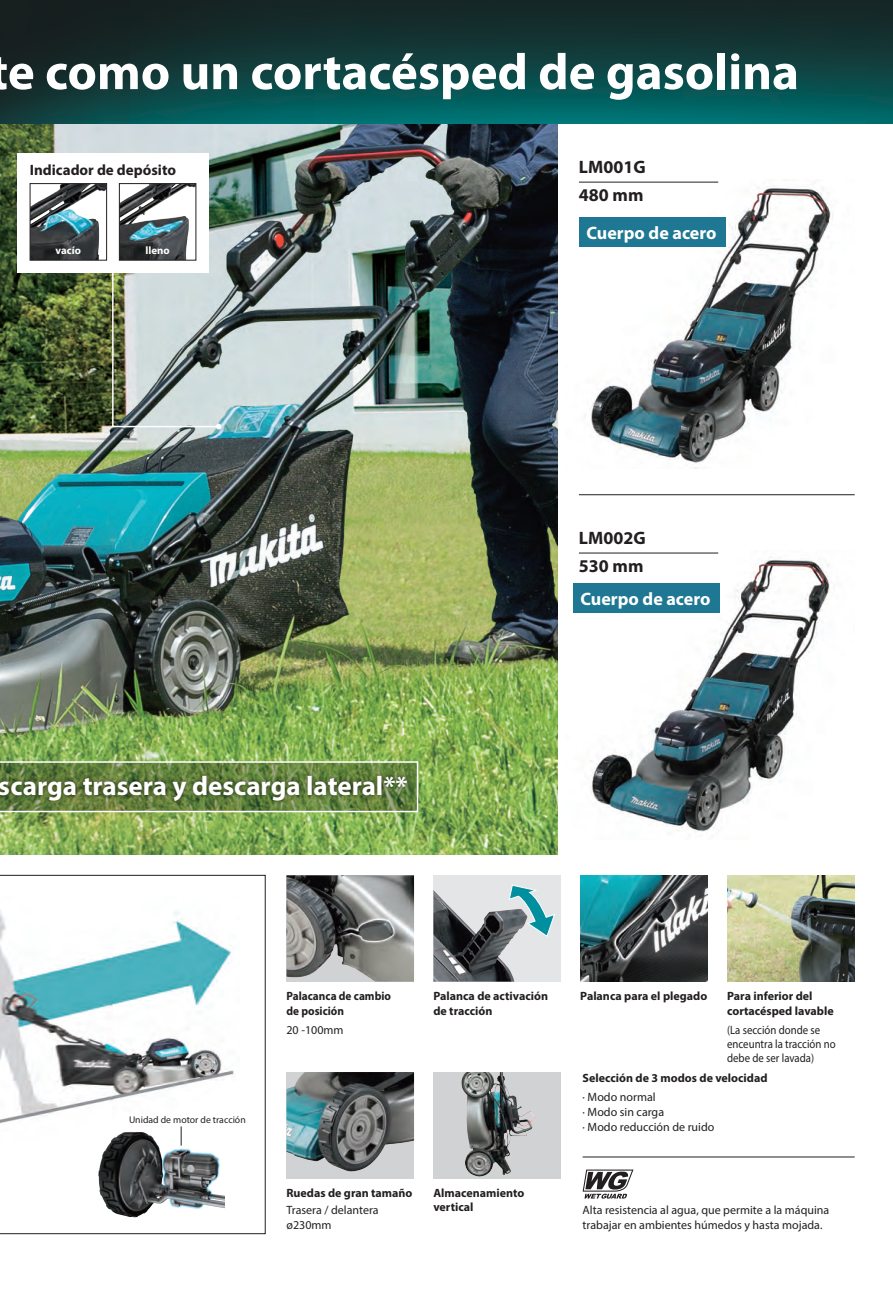
<style>
.page{position:relative;width:893px;height:1289px;background:#fff}
.page>*{position:absolute;margin:0;border:0;box-sizing:border-box;transform-origin:0 0}
.t1{font:700 51px "Myriad Pro";color:#fff}
.t2{font:700 27px "Myriad Pro";color:#fff}
.t3{font:700 18px "Myriad Pro";color:#fff}
.t4{font:700 18px/28.5px "Myriad Pro";color:#231f20}
.t5{font:700 15px "Myriad Pro";color:#231f20}
.t6{font:12px/15px "Myriad Pro";color:#231f20}
.t7{font:700 12px/14.4px "Myriad Pro";color:#231f20}
.t8{font:12px/14.4px "Myriad Pro";color:#231f20;scale:.9 1}
.t9{font:700 12px/14.4px "Myriad Pro";color:#231f20;scale:.94 1}
.t10{font:700 10.8px "Myriad Pro";color:#fff}
.t11{font:9.75px "Myriad Pro";color:#231f20}
</style>
<div class="page">
<img style="left:0;top:124px;width:558px;height:730px">
<img style="left:0;top:0;width:893px;height:124px">
<svg style="left:0;top:875px;width:266px;height:358px"></svg>
<img style="left:579px;top:179px;width:254px;height:289px">
<img style="left:579px;top:552px;width:253px;height:280px">
<img style="left:0;top:896px;width:240px;height:245px">
<div style="left:433px;top:875px;width:128px;height:106px;background:#e4e5e7"></div>
<img style="left:433px;top:890px;width:81px;height:91px">
<svg style="left:508px;top:885px;width:47px;height:52px"></svg>
<img style="left:286px;top:875px;width:128px;height:106px">
<img style="left:580px;top:875px;width:128px;height:106px">
<img style="left:727px;top:875px;width:128px;height:106px">
<div style="left:433px;top:1072px;width:128px;height:106px;background:#d1d2d4"></div>
<img style="left:461px;top:1072px;width:50px;height:104px">
<div style="left:286px;top:1072px;width:128px;height:106px;background:#d1d2d4"></div>
<img style="left:286px;top:1072px;width:128px;height:100px">
<img style="left:94px;top:1123px;width:130px;height:100px">
<div style="left:579px;top:217px;width:146px;height:30px;background:#1e7793"></div>
<div style="left:573px;top:583px;width:146px;height:30px;background:#1e7793"></div>
<div style="left:17px;top:154px;width:192px;height:119px;background:#fff"></div>
<svg style="left:32px;top:185px;width:73px;height:73px"></svg>
<img style="left:50px;top:185px;width:44px;height:10px">
<div style="left:30px;top:183px;width:77px;height:77px;border:1px solid #231f20"></div>
<svg style="left:121px;top:185px;width:73px;height:73px"></svg>
<img style="left:128px;top:185px;width:52px;height:13px">
<div style="left:119px;top:183px;width:77px;height:77px;border:1px solid #231f20"></div>
<svg style="left:181px;top:1126px;width:1px;height:19px"></svg>
<svg style="left:111px;top:271px;width:111px;height:158px;background:#afb9b6"></svg>
<hr style="left:579px;top:494px;width:276px;height:1px;background:#231f20">
<hr style="left:583px;top:1156px;width:272px;height:1px;background:#231f20">
<hr style="left:579px;top:182px;width:139px;height:1px;background:#231f20">
<hr style="left:579px;top:552px;width:139px;height:1px;background:#231f20">
<svg style="left:583px;top:1169px;width:50px;height:29px"></svg>
<svg style="left:0;top:761px;width:418px;height:51px;background:#637c44"></svg>
<h1 class="t1" style="left:8px;top:39px;width:793px">e como un cortacésped de gasolina</h1>
<p class="t5" style="left:30px;top:160px;width:148px">Indicador de depósito</p>
<p class="t10" style="left:56px;top:243px;width:27px">vacío</p>
<p class="t10" style="left:146px;top:243px;width:26px">lleno</p>
<h3 class="t4" style="left:579px;top:152px;width:68px">LM001G<br>480 mm</h3>
<h3 class="t3" style="left:587px;top:221px;width:131px">Cuerpo de acero</h3>
<h2 class="t2" style="left:-1px;top:768px;width:410px">scarga trasera y descarga lateral**</h2>
<h3 class="t4" style="left:579px;top:523px;width:68px">LM002G<br>530 mm</h3>
<h3 class="t3" style="left:581px;top:587px;width:131px">Cuerpo de acero</h3>
<p class="t11" style="left:129px;top:1113px;width:118px">Unidad de motor de tracción</p>
<p class="t9" style="left:286px;top:988px;width:113px">Palacanca de cambio de posición</p>
<p class="t6" style="left:286px;top:1021px;width:59px">20 -100mm</p>
<p class="t7" style="left:433px;top:988px;width:116px">Palanca de activación de tracción</p>
<p class="t7" style="left:286px;top:1185px;width:128px">Ruedas de gran tamaño</p>
<p class="t6" style="left:286px;top:1202px;width:94px;line-height:14.4px">Trasera / delantera ø230mm</p>
<p class="t7" style="left:433px;top:1185px;width:92px">Almacenamiento vertical</p>
<p class="t7" style="left:580px;top:988px;width:128px">Palanca para el plegado</p>
<p class="t7" style="left:727px;top:988px;width:108px">Para inferior del cortacésped lavable</p>
<p class="t8" style="left:727px;top:1022px;width:122px">(La sección donde se enceuntra la tracción no debe de ser lavada)</p>
<p class="t7" style="left:583px;top:1069px;width:186px">Selección de 3 modos de velocidad</p>
<p class="t6" style="left:583px;top:1089px;width:133px">∙ Modo normal<br>∙ Modo sin carga<br>∙ Modo reducción de ruido</p>
<p class="t6" style="left:583px;top:1202px;width:248px">Alta resistencia al agua, que permite a la máquina trabajar en ambientes húmedos y hasta mojada.</p>
</div>
